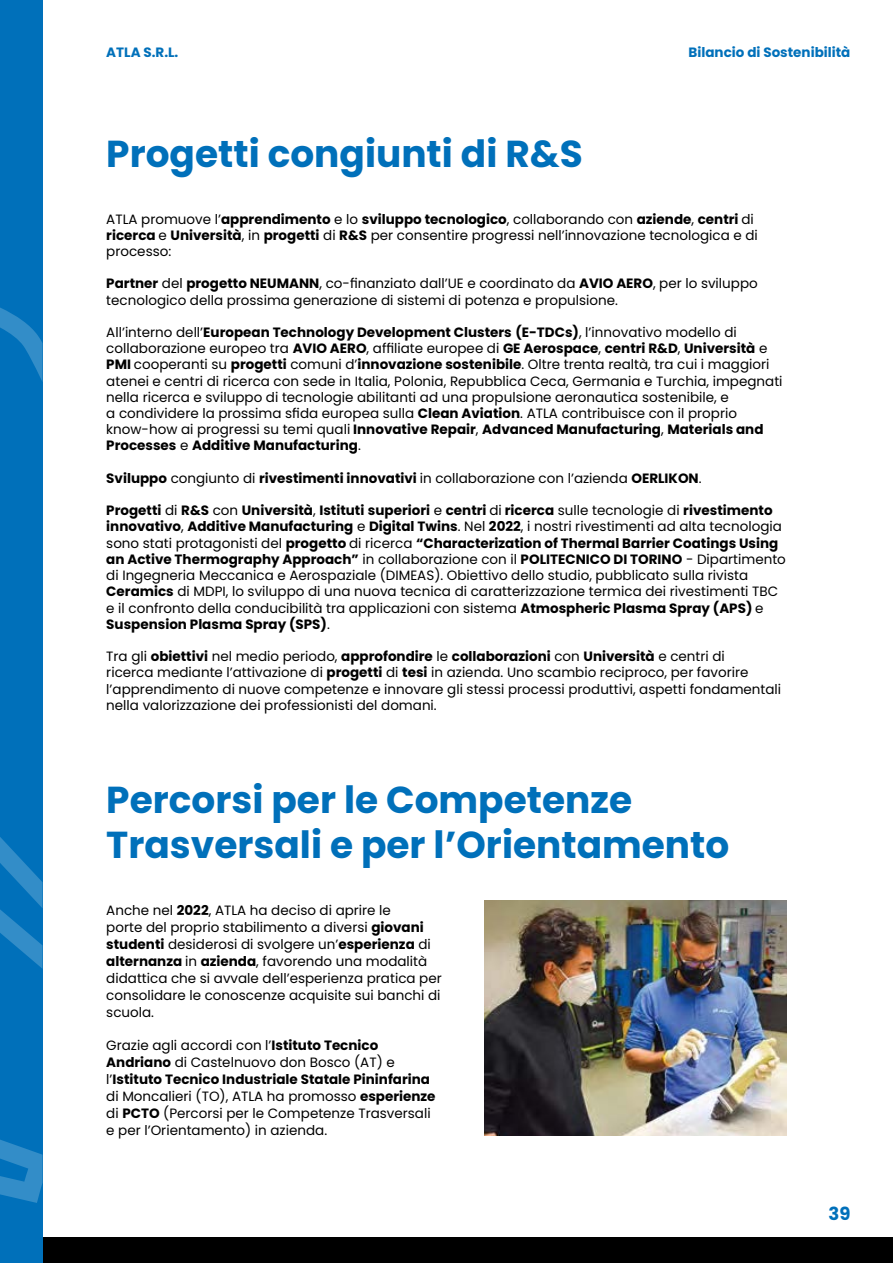
<style>
.page{position:relative;width:893px;height:1263px;background:#fff}
.page>*{position:absolute;margin:0;border:0;box-sizing:border-box;transform-origin:0 0}
.t1{font:700 37.5px/45px "Poppins";color:#0070ba}
.t2{font:700 18px "Poppins";color:#0070ba}
.t3{font:13.5px/16.2px "Poppins";color:#000}
.t4{font:700 13.5px "Poppins";color:#0070ba}
.s1{font-weight:700}
</style>
<div class="page">
<img style="left:485px;top:900px;width:302px;height:235px">
<div style="left:43px;top:1237px;width:850px;height:26px;background:#000"></div>
<div style="left:0;top:0;width:43px;height:1263px;background:#0070ba"></div>
<svg style="left:0;top:307px;width:43px;height:75px"></svg>
<svg style="left:0;top:837px;width:43px;height:132px"></svg>
<svg style="left:0;top:1139px;width:43px;height:64px"></svg>
<p class="t4" style="left:106px;top:44px;width:74px">ATLA S.R.L.</p>
<p class="t4" style="left:689px;top:44px;width:163px">Bilancio di Sostenibilità</p>
<h1 class="t1" style="left:106px;top:131px;width:478px">Progetti congiunti di R&amp;S</h1>
<p class="t3" style="left:106px;top:211px;width:653px">ATLA promuove l’<span class="s1">apprendimento</span> e lo <span class="s1">sviluppo tecnologico</span>, collaborando con <span class="s1">aziende</span>, <span class="s1">centri</span> di <span class="s1">ricerca</span> e <span class="s1">Università</span>, in <span class="s1">progetti</span> di <span class="s1">R&amp;S</span> per consentire progressi nell’innovazione tecnologica e di processo:</p>
<p class="t3" style="left:106px;top:276px;width:653px"><span class="s1">Partner</span> del <span class="s1">progetto NEUMANN</span>, co-finanziato dall’UE e coordinato da <span class="s1">AVIO AERO</span>, per lo sviluppo tecnologico della prossima generazione di sistemi di potenza e propulsione.</p>
<p class="t3" style="left:106px;top:324px;width:678px">All’interno dell’<span class="s1">European Technology Development Clusters (E-TDCs)</span>, l’innovativo modello di collaborazione europeo tra <span class="s1">AVIO AERO</span>, affiliate europee di <span class="s1">GE Aerospace</span>, <span class="s1">centri R&amp;D</span>, <span class="s1">Università</span> e <span class="s1">PMI</span> cooperanti su <span class="s1">progetti</span> comuni d’<span class="s1">innovazione sostenibile</span>. Oltre trenta realtà, tra cui i maggiori atenei e centri di ricerca con sede in Italia, Polonia, Repubblica Ceca, Germania e Turchia, impegnati nella ricerca e sviluppo di tecnologie abilitanti ad una propulsione aeronautica sostenibile, e<br>a condividere la prossima sfida europea sulla <span class="s1">Clean Aviation</span>. ATLA contribuisce con il proprio know-how ai progressi su temi quali <span class="s1">Innovative Repair</span>, <span class="s1">Advanced Manufacturing</span>, <span class="s1">Materials and Processes</span> e <span class="s1">Additive Manufacturing</span>.</p>
<p class="t3" style="left:106px;top:470px;width:597px"><span class="s1">Sviluppo</span> congiunto di <span class="s1">rivestimenti innovativi</span> in collaborazione con l’azienda <span class="s1">OERLIKON</span>.</p>
<p class="t3" style="left:106px;top:502px;width:681px"><span class="s1">Progetti</span> di <span class="s1">R&amp;S</span> con <span class="s1">Università</span>, <span class="s1">Istituti superiori</span> e <span class="s1">centri</span> di <span class="s1">ricerca</span> sulle tecnologie di <span class="s1">rivestimento innovativo</span>, <span class="s1">Additive Manufacturing</span> e <span class="s1">Digital Twins</span>. Nel <span class="s1">2022</span>, i nostri rivestimenti ad alta tecnologia sono stati protagonisti del <span class="s1">progetto</span> di ricerca <span class="s1">“Characterization of Thermal Barrier Coatings Using an Active Thermography Approach”</span> in collaborazione con il <span class="s1">POLITECNICO DI TORINO</span> - Dipartimento di Ingegneria Meccanica e Aerospaziale (DIMEAS). Obiettivo dello studio, pubblicato sulla rivista <span class="s1">Ceramics</span> di MDPI, lo sviluppo di una nuova tecnica di caratterizzazione termica dei rivestimenti TBC e il confronto della conducibilità tra applicazioni con sistema <span class="s1">Atmospheric Plasma Spray (APS)</span> e <span class="s1">Suspension Plasma Spray (SPS)</span>.</p>
<p class="t3" style="left:106px;top:648px;width:676px">Tra gli <span class="s1">obiettivi</span> nel medio periodo, <span class="s1">approfondire</span> le <span class="s1">collaborazioni</span> con <span class="s1">Università</span> e centri di<br>ricerca mediante l’attivazione di <span class="s1">progetti</span> di <span class="s1">tesi</span> in azienda. Uno scambio reciproco, per favorire l’apprendimento di nuove competenze e innovare gli stessi processi produttivi, aspetti fondamentali nella valorizzazione dei professionisti del domani.</p>
<h1 class="t1" style="left:106px;top:777px;width:624px">Percorsi per le Competenze<br>Trasversali e per l’Orientamento</h1>
<p class="t3" style="left:106px;top:901px;width:337px;line-height:17px">Anche nel <span class="s1">2022</span>, ATLA ha deciso di aprire le<br>porte del proprio stabilimento a diversi <span class="s1">giovani studenti</span> desiderosi di svolgere un’<span class="s1">esperienza</span> di <span class="s1">alternanza</span> in <span class="s1">azienda</span>, favorendo una modalità didattica che si avvale dell’esperienza pratica per consolidare le conoscenze acquisite sui banchi di scuola.</p>
<p class="t3" style="left:106px;top:1037px;width:331px;line-height:17px">Grazie agli accordi con l’<span class="s1">Istituto Tecnico Andriano</span> di Castelnuovo don Bosco (AT) e l’<span class="s1">Istituto Tecnico Industriale Statale Pininfarina </span>di Moncalieri (TO), ATLA ha promosso <span class="s1">esperienze </span>di <span class="s1">PCTO</span> (Percorsi per le Competenze Trasversali e per l’Orientamento) in azienda.</p>
<h2 class="t2" style="left:828px;top:1204px;width:23px">39</h2>
</div>
